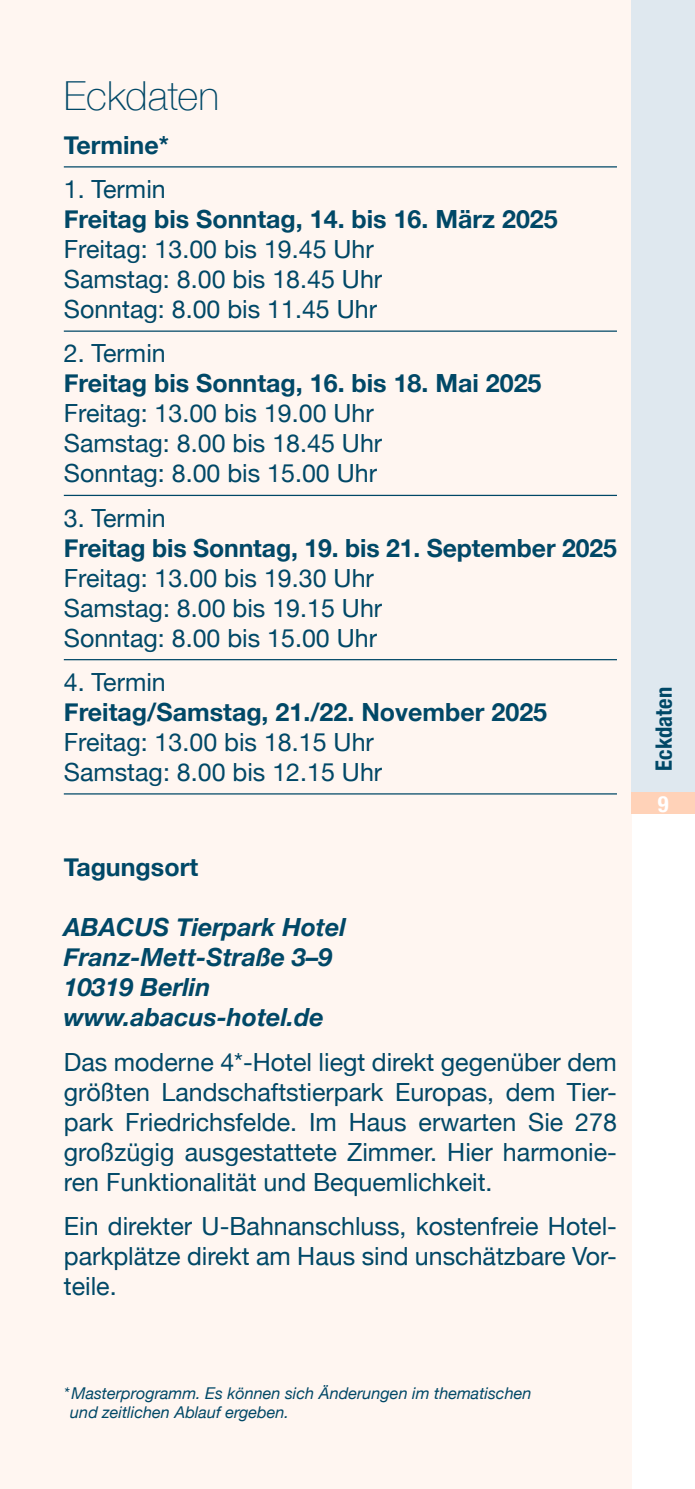
<style>
.page{position:relative;width:695px;height:1489px;background:#fff}
.page>*{position:absolute;margin:0;border:0;box-sizing:border-box;transform-origin:0 0}
.t1{font:100 40px "Helvetica Neue";color:#004867}
.t2{font:25px/30px "Helvetica Neue";color:#004867}
.t3{font:700 25px "Helvetica Neue";color:#004867}
.t4{font:italic 700 25px/30px "Helvetica Neue";color:#004867}
.t5{font:700 condensed 22.5px "Helvetica Neue";letter-spacing:.01em;color:#004867}
.t6{font:700 condensed 22.5px "Helvetica Neue";color:#fff}
.t7{font:italic 16.25px/19.5px "Helvetica Neue";color:#004867}
</style>
<div class="page">
<div style="left:0;top:0;width:631px;height:1488px;background:#fff6f1"></div>
<div style="left:631px;top:0;width:63px;height:805px;background:#dfe8ef"></div>
<div style="left:631px;top:792px;width:63px;height:21px;background:#ffd2b8"></div>
<hr style="left:64px;top:166px;width:553px;height:1px;background:#004867">
<hr style="left:64px;top:330px;width:553px;height:2px;background:#004867">
<hr style="left:64px;top:495px;width:553px;height:1px;background:#004867">
<hr style="left:64px;top:659px;width:553px;height:1px;background:#004867">
<hr style="left:64px;top:793px;width:553px;height:1px;background:#004867">
<h1 class="t1" style="left:64px;top:65px;width:157px">Eckdaten</h1>
<p class="t3" style="left:64px;top:125px;width:107px">Termine*</p>
<p class="t2" style="left:64px;top:175px;width:103px">1. Termin</p>
<p class="t3" style="left:64px;top:199px;width:495px">Freitag bis Sonntag, 14. bis 16. März 2025</p>
<p class="t2" style="left:64px;top:235px;width:320px">Freitag: 13.00 bis 19.45 Uhr<br>Samstag: 8.00 bis 18.45 Uhr<br>Sonntag: 8.00 bis 11.45 Uhr</p>
<p class="t2" style="left:64px;top:340px;width:103px">2. Termin</p>
<p class="t3" style="left:64px;top:364px;width:479px">Freitag bis Sonntag, 16. bis 18. Mai 2025</p>
<p class="t2" style="left:64px;top:400px;width:320px">Freitag: 13.00 bis 19.00 Uhr<br>Samstag: 8.00 bis 18.45 Uhr<br>Sonntag: 8.00 bis 15.00 Uhr</p>
<p class="t2" style="left:64px;top:504px;width:103px">3. Termin</p>
<p class="t3" style="left:64px;top:528px;width:554px">Freitag bis Sonntag, 19. bis 21. September 2025</p>
<p class="t2" style="left:64px;top:564px;width:320px">Freitag: 13.00 bis 19.30 Uhr<br>Samstag: 8.00 bis 19.15 Uhr<br>Sonntag: 8.00 bis 15.00 Uhr</p>
<p class="t2" style="left:64px;top:668px;width:103px">4. Termin</p>
<p class="t3" style="left:64px;top:692px;width:484px">Freitag/Samstag, 21./22. November 2025</p>
<p class="t2" style="left:64px;top:728px;width:320px">Freitag: 13.00 bis 18.15 Uhr<br>Samstag: 8.00 bis 12.15 Uhr</p>
<p class="t3" style="left:64px;top:847px;width:136px">Tagungsort</p>
<p class="t4" style="left:64px;top:913px;width:283px">ABACUS Tierpark Hotel<br>Franz-Mett-Straße 3–9<br>10319 Berlin www.abacus-hotel.de</p>
<p class="t2" style="left:64px;top:1048px;width:554px;text-align:justify">Das moderne 4*-Hotel liegt direkt gegenüber dem größten Landschaftstierpark Europas, dem Tier&shy;park Friedrichsfelde. Im Haus erwarten Sie 278 großzügig ausgestattete Zimmer. Hier harmonie&shy;ren Funktionalität und Bequemlichkeit.</p>
<p class="t2" style="left:64px;top:1212px;width:554px;text-align:justify">Ein direkter U-Bahnanschluss, kostenfreie Hotel&shy;parkplätze direkt am Haus sind unschätzbare Vor&shy;teile.</p>
<p class="t7" style="left:70px;top:1383px;width:462px;text-indent:-6px">* Masterprogramm. Es können sich Änderungen im thematischen und zeitlichen Ablauf ergeben.</p>
<p class="t5" style="left:645px;top:771px;width:86px;rotate:-90deg">Eckdaten</p>
<p class="t6" style="left:657px;top:785px;width:12px">9</p>
</div>
